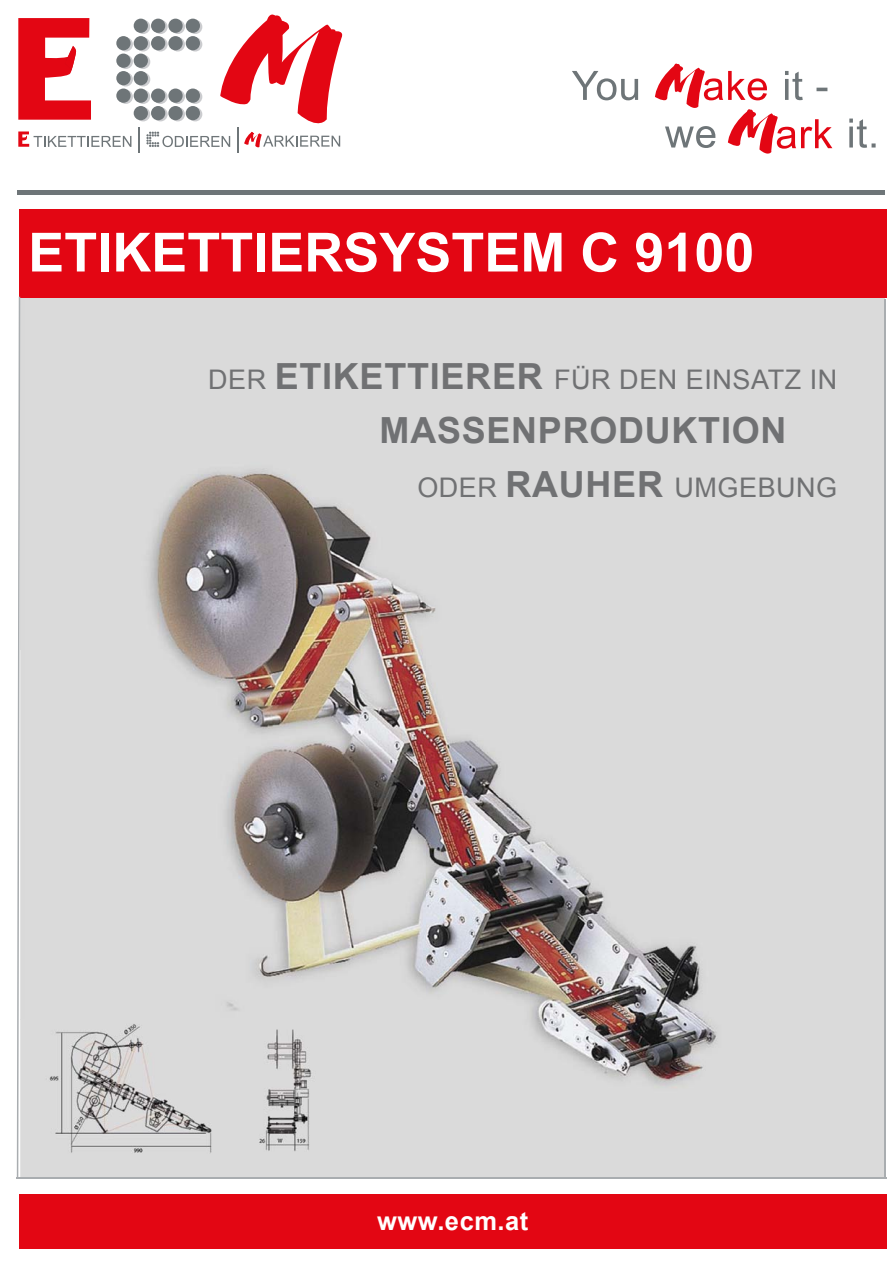
<style>
.page{position:relative;width:893px;height:1263px;background:#fff}
.page>*{position:absolute;margin:0;border:0;box-sizing:border-box;transform-origin:0 0}
.t1{font:700 54px "Arial";color:#fff}
.t2{font:700 36px "Arial";letter-spacing:.02em;color:#707173}
.t3{font:27px "Arial";letter-spacing:.02em;color:#707173}
.t4{font:700 25.5px "Arial";letter-spacing:.02em;color:#fff}
.s1{font-weight:700;font-size:36px}
</style>
<div class="page">
<img style="left:20px;top:298px;width:814px;height:721px">
<div style="left:20px;top:1019px;width:50px;height:158px;background:#dadada"></div>
<img style="left:274px;top:1019px;width:560px;height:158px">
<hr style="left:18px;top:190px;width:867px;height:4px;background:#6e7578">
<div style="left:136px;top:20px;width:14px;height:14px;background:#cbcccf;border-radius:50%"></div>
<svg style="left:136px;top:37px;width:14px;height:15px"></svg>
<div style="left:136px;top:55px;width:14px;height:14px;background:#cbcccf;border-radius:50%"></div>
<div style="left:136px;top:90px;width:14px;height:14px;background:#cbcccf;border-radius:50%"></div>
<svg style="left:119px;top:37px;width:14px;height:15px"></svg>
<div style="left:119px;top:55px;width:14px;height:14px;background:#cbcccf;border-radius:50%"></div>
<svg style="left:119px;top:72px;width:14px;height:14px"></svg>
<div style="left:119px;top:90px;width:14px;height:14px;background:#cbcccf;border-radius:50%"></div>
<div style="left:134px;top:19px;width:14px;height:14px;background:#6e7578;border-radius:50%"></div>
<div style="left:134px;top:36px;width:14px;height:14px;background:#6e7578;border-radius:50%"></div>
<div style="left:134px;top:54px;width:14px;height:14px;background:#6e7578;border-radius:50%"></div>
<div style="left:134px;top:71px;width:14px;height:14px;background:#6e7578;border-radius:50%"></div>
<div style="left:134px;top:89px;width:14px;height:14px;background:#6e7578;border-radius:50%"></div>
<div style="left:116px;top:36px;width:15px;height:14px;background:#6e7578;border-radius:50%"></div>
<div style="left:116px;top:54px;width:15px;height:14px;background:#6e7578;border-radius:50%"></div>
<div style="left:116px;top:71px;width:15px;height:14px;background:#6e7578;border-radius:50%"></div>
<div style="left:116px;top:89px;width:15px;height:14px;background:#6e7578;border-radius:50%"></div>
<div style="left:134px;top:106px;width:14px;height:14px;background:#6e7578;border-radius:50%"></div>
<svg style="left:18px;top:18px;width:73px;height:102px"></svg>
<svg style="left:18px;top:131px;width:113px;height:16px"></svg>
<svg style="left:139px;top:127px;width:1px;height:26px"></svg>
<svg style="left:146px;top:14px;width:197px;height:139px"></svg>
<svg style="left:572px;top:63px;width:304px;height:91px"></svg>
<div style="left:19px;top:1194px;width:867px;height:54px;background:#e30613"></div>
<div style="left:19px;top:210px;width:867px;height:88px;background:#e30613"></div>
<hr style="left:885px;top:299px;width:1px;height:879px;background:#a9adb0">
<svg style="left:17px;top:297px;width:3px;height:880px"></svg>
<hr style="left:17px;top:1177px;width:870px;height:1px;background:#a9adb0">
<img style="left:40px;top:1018px;width:285px;height:136px">
<h1 class="t1" style="left:28px;top:216px;width:728px">ETIKETTIERSYSTEM C 9100</h1>
<p class="t3" style="left:208px;top:361px;width:631px">DER <span class="s1">ETIKETTIERER</span> FÜR DEN EINSATZ IN</p>
<h2 class="t2" style="left:380px;top:406px;width:408px">MASSENPRODUKTION</h2>
<p class="t3" style="left:417px;top:469px;width:421px">ODER <span class="s1">RAUHER</span> UMGEBUNG</p>
<p class="t4" style="left:377px;top:1204px;width:153px">www.ecm.at</p>
</div>
